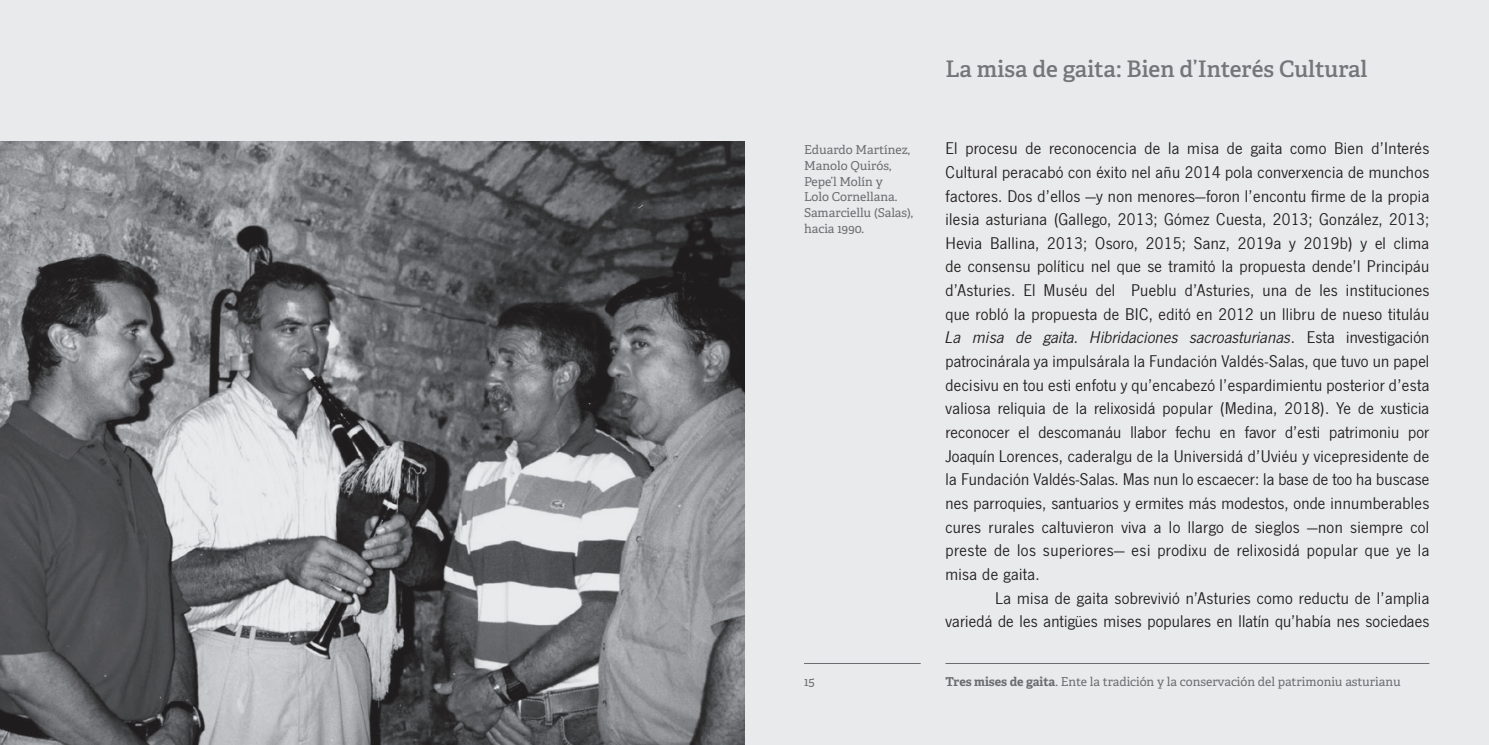
<style>
.page{position:relative;width:1489px;height:745px;background:#fff}
.page>*{position:absolute;margin:0;border:0;box-sizing:border-box;transform-origin:0 0}
.t1{font:600 22.75px "Adelle";color:#757679}
.t2{font:17.5px/23.6px "News Got";letter-spacing:.02em;color:#231f20;text-align:justify}
.t3{font:12.25px/15.8px "Adelle";color:#6c6d70}
.s1{font-style:italic}
.s2{font-weight:700}
</style>
<div class="page">
<div style="left:0;top:0;width:744px;height:744px;background:#e9eaeb"></div>
<div style="left:744px;top:0;width:744px;height:744px;background:#e9eaeb"></div>
<hr style="left:945px;top:662px;width:484px;height:1px;background:#6c6d70">
<hr style="left:804px;top:662px;width:116px;height:1px;background:#6c6d70">
<img style="left:0;top:141px;width:744px;height:603px">
<p class="t3" style="left:804px;top:142px;width:111px">Eduardo Martínez,<br>Manolo Quirós,<br>Pepe’l Molín y<br>Lolo Cornellana.<br>Samarciellu (Salas), hacia 1990.</p>
<h1 class="t1" style="left:945px;top:54px;width:423px">La misa de gaita: Bien d’Interés Cultural</h1>
<p class="t2" style="left:945px;top:137px;width:485px">El procesu de reconocencia de la misa de gaita como Bien d’Interés Cultural peracabó con éxito nel añu 2014 pola converxencia de munchos factores. Dos d’ellos —y non menores—foron l’encontu firme de la propia ilesia asturiana (Gallego, 2013; Gómez Cuesta, 2013; González, 2013; Hevia Ballina, 2013; Osoro, 2015; Sanz, 2019a y 2019b) y el clima de consensu políticu nel que se tramitó la propuesta dende’l Principáu d’Asturies. El Muséu del Pueblu d’Asturies, una de les instituciones que robló la propuesta de BIC, editó en 2012 un llibru de nueso tituláu <span class="s1">La misa de gaita. Hibridaciones sacroasturianas</span>. Esta investigación patrocinárala ya impulsárala la Fundación Valdés-Salas, que tuvo un papel decisivu en tou esti enfotu y qu’encabezó l’espardimientu posterior d’esta valiosa reliquia de la relixosidá popular (Medina, 2018). Ye de xusticia reconocer el descomanáu llabor fechu en favor d’esti patrimoniu por Joaquín Lorences, caderalgu de la Universidá d’Uviéu y vicepresidente de la Fundación Valdés-Salas. Mas nun lo escaecer: la base de too ha buscase nes parroquies, santuarios y ermites más modestos, onde innumberables cures rurales caltuvieron viva a lo llargo de sieglos —non siempre col preste de los superiores— esi prodixu de relixosidá popular que ye la misa de gaita.</p>
<p class="t2" style="left:945px;top:586px;width:485px;text-align:right">La misa de gaita sobrevivió n’Asturies como reductu de l’amplia variedá de les antigües mises populares en llatín qu’había nes sociedaes</p>
<p class="t3" style="left:804px;top:673px;width:12px">15</p>
<p class="t3" style="left:945px;top:673px;width:457px"><span class="s2">Tres mises de gaita</span>. Ente la tradición y la conservación del patrimoniu asturianu</p>
</div>
